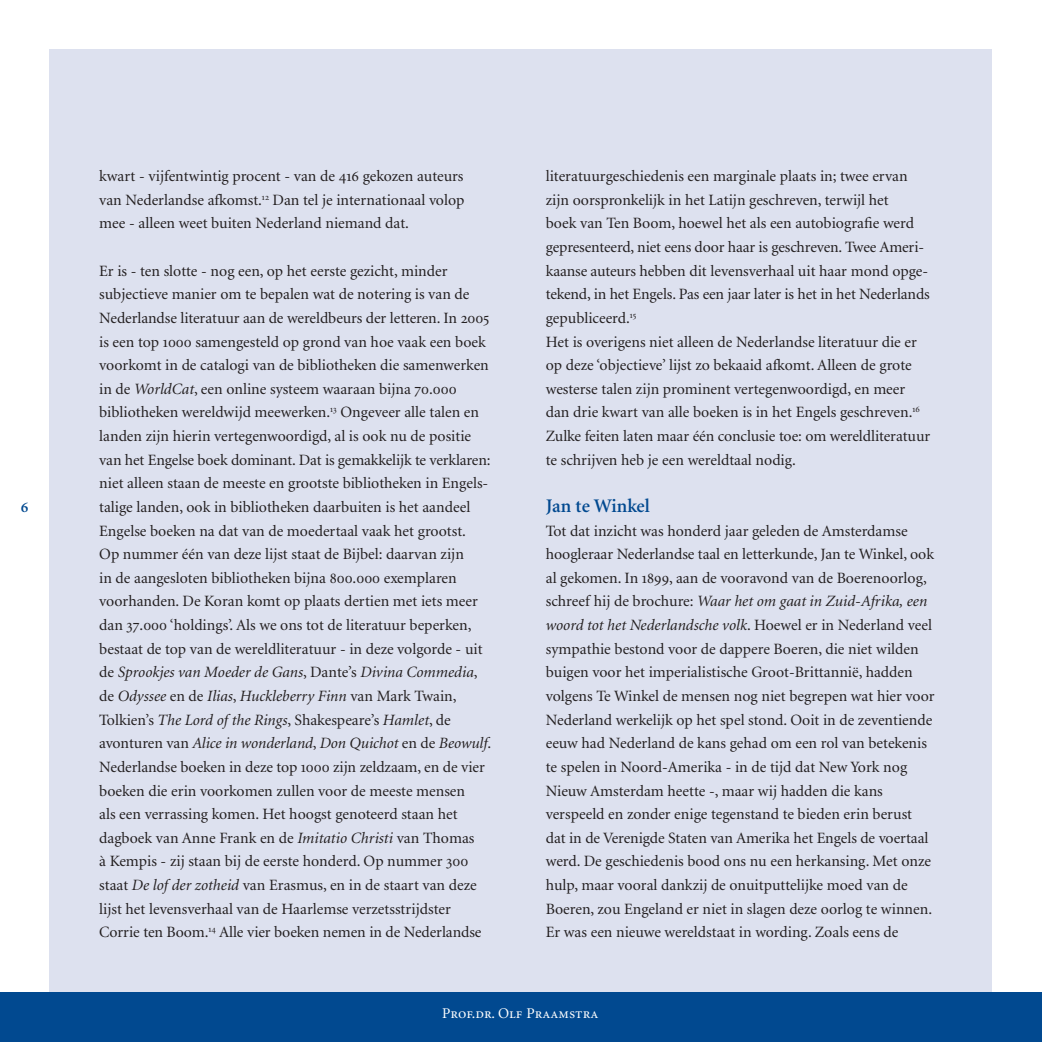
<style>
.page{position:relative;width:1042px;height:1042px;background:#fff}
.page>*{position:absolute;margin:0;border:0;box-sizing:border-box;transform-origin:0 0}
.lopend{font:600 19.25px "Minion";letter-spacing:-.005em;color:#014990}
.lopend-2{font:15.75px/23.6px "Minion";color:#231f20}
.t1{font:15.75px "Minion Semibold SC";color:#014990}
.t2{font:14.88px "Minion Regular SC";color:#fff}
.s1{font-family:"Minion Regular SC"}
.s2{font-style:italic}
</style>
<div class="page">
<div style="left:50px;top:50px;width:942px;height:992px;background:#dde1ef"></div>
<div style="left:0;top:992px;width:1042px;height:50px;background:#014990"></div>
<p class="t1" style="left:21px;top:499px;width:9px">6</p>
<p class="lopend-2" style="left:99px;top:165px;width:367px;text-align:justify">kwart - vijfentwintig procent - van de <span class="s1">416</span> gekozen auteurs van Nederlandse afkomst.<sup>12</sup> Dan tel je internationaal volop mee - alleen weet buiten Nederland niemand dat.</p>
<p class="lopend-2" style="left:99px;top:259px;width:393px">Er is - ten slotte - nog een, op het eerste gezicht, minder subjectieve manier om te bepalen wat de notering is van de Nederlandse literatuur aan de wereldbeurs der letteren. In <span class="s1">2005 </span>is een top <span class="s1">1000</span> samengesteld op grond van hoe vaak een boek voorkomt in de catalogi van de bibliotheken die samenwerken in de <span class="s2">WorldCat</span>, een online systeem waaraan bijna <span class="s1">70</span>.<span class="s1">000 </span>bibliotheken wereldwijd meewerken.<sup>13</sup> Ongeveer alle talen en landen zijn hierin vertegenwoordigd, al is ook nu de positie van het Engelse boek dominant. Dat is gemakkelijk te verklaren: niet alleen staan de meeste en grootste bibliotheken in Engels&shy;talige landen, ook in bibliotheken daarbuiten is het aandeel Engelse boeken na dat van de moedertaal vaak het grootst.<br>Op nummer één van deze lijst staat de Bijbel: daarvan zijn<br>in de aangesloten bibliotheken bijna <span class="s1">800</span>.<span class="s1">000</span> exemplaren voorhanden. De Koran komt op plaats dertien met iets meer dan <span class="s1">37</span>.<span class="s1">000</span> ‘holdings’. Als we ons tot de literatuur beperken, bestaat de top van de wereldliteratuur - in deze volgorde - uit de <span class="s2">Sprookjes van Moeder de Gans</span>, Dante’s <span class="s2">Divina Commedia</span>, de <span class="s2">Odyssee</span> en de <span class="s2">Ilias</span>, <span class="s2">Huckleberry Finn</span> van Mark Twain, Tolkien’s <span class="s2">The Lord of the Rings</span>, Shakespeare’s <span class="s2">Hamlet</span>, de avonturen van <span class="s2">Alice in wonderland</span>, <span class="s2">Don Quichot</span> en de <span class="s2">Beowulf</span>.</p>
<p class="lopend-2" style="left:99px;top:755px;width:387px">Nederlandse boeken in deze top <span class="s1">1000</span> zijn zeldzaam, en de vier boeken die erin voorkomen zullen voor de meeste mensen als een verrassing komen. Het hoogst genoteerd staan het dagboek van Anne Frank en de <span class="s2">Imitatio Christi</span> van Thomas à Kempis - zij staan bij de eerste honderd. Op nummer <span class="s1">300 </span>staat <span class="s2">De lof der zotheid</span> van Erasmus, en in de staart van deze lijst het levensverhaal van de Haarlemse verzetsstrijdster Corrie ten Boom.<sup>14</sup> Alle vier boeken nemen in de Nederlandse</p>
<p class="lopend-2" style="left:546px;top:165px;width:385px">literatuurgeschiedenis een marginale plaats in; twee ervan zijn oorspronkelijk in het Latijn geschreven, terwijl het<br>boek van Ten Boom, hoewel het als een autobiografie werd gepresenteerd, niet eens door haar is geschreven. Twee Ameri&shy;kaanse auteurs hebben dit levensverhaal uit haar mond opge&shy;tekend, in het Engels. Pas een jaar later is het in het Nederlands gepubliceerd.<sup>15</sup></p>
<p class="lopend-2" style="left:546px;top:330px;width:386px">Het is overigens niet alleen de Nederlandse literatuur die er op deze ‘objectieve’ lijst zo bekaaid afkomt. Alleen de grote westerse talen zijn prominent vertegenwoordigd, en meer dan drie kwart van alle boeken is in het Engels geschreven.<sup>16<br></sup>Zulke feiten laten maar één conclusie toe: om wereldliteratuur te schrijven heb je een wereldtaal nodig.</p>
<p class="lopend" style="left:546px;top:496px;width:106px">Jan te Winkel</p>
<p class="lopend-2" style="left:546px;top:519px;width:390px">Tot dat inzicht was honderd jaar geleden de Amsterdamse hoogleraar Nederlandse taal en letterkunde, Jan te Winkel, ook al gekomen. In <span class="s1">1899</span>, aan de vooravond van de Boerenoorlog, schreef hij de brochure: <span class="s2">Waar het om gaat in Zuid-Afrika, een woord tot het Nederlandsche volk</span>. Hoewel er in Nederland veel sympathie bestond voor de dappere Boeren, die niet wilden buigen voor het imperialistische Groot-Brittannië, hadden volgens Te Winkel de mensen nog niet begrepen wat hier voor Nederland werkelijk op het spel stond. Ooit in de zeventiende eeuw had Nederland de kans gehad om een rol van betekenis te spelen in Noord-Amerika - in de tijd dat New York nog Nieuw Amsterdam heette -, maar wij hadden die kans verspeeld en zonder enige tegenstand te bieden erin berust dat in de Verenigde Staten van Amerika het Engels de voertaal werd. De geschiedenis bood ons nu een herkansing. Met onze hulp, maar vooral dankzij de onuitputtelijke moed van de Boeren, zou Engeland er niet in slagen deze oorlog te winnen.<br>Er was een nieuwe wereldstaat in wording. Zoals eens de</p>
<p class="t2" style="left:442px;top:1006px;width:158px">Prof.dr. Olf Praamstra</p>
</div>
